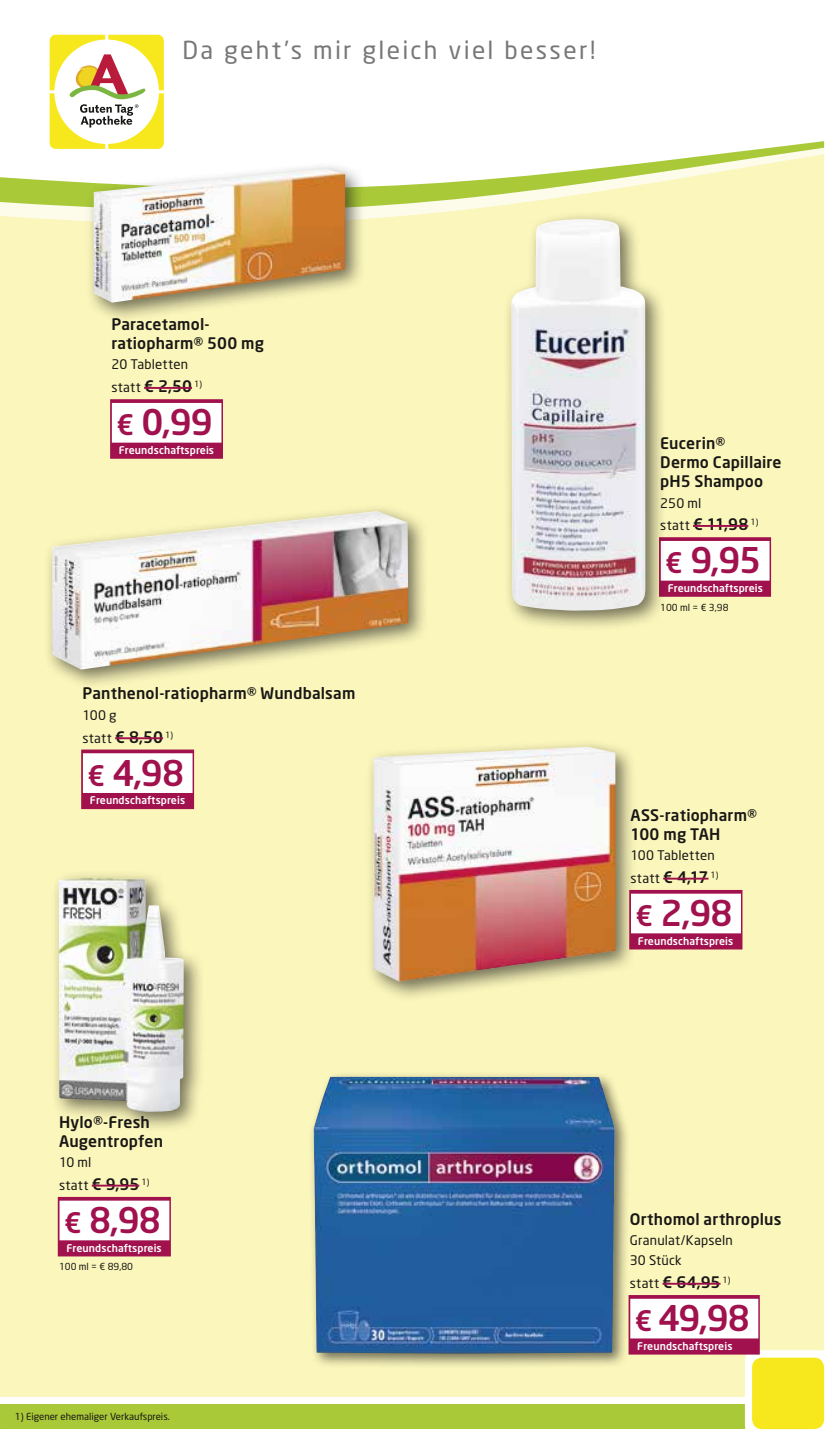
<style>
.page{position:relative;width:839px;height:1444px;background:#fff}
.page>*{position:absolute;margin:0;border:0;box-sizing:border-box;transform-origin:0 0}
.t1{font:500 35px "Neo Sans";letter-spacing:-.025em;color:#a0114d}
.t2{font:24.5px "Neo Sans";letter-spacing:.09em;color:#777}
.t3{font:500 15.75px/19.2px "Neo Sans";letter-spacing:.01em;color:#181715}
.t4{font:13.12px/22.8px "Neo Sans";letter-spacing:.015em;color:#181715}
.t5{font:500 10.5px "Neo Sans";letter-spacing:.01em;color:#fff}
.t6{font:9.62px "Neo Sans";color:#181715}
.s1{font-weight:500;font-size:15.75px}
.s2{font-size:28px}
.s3{font-weight:400;font-size:13.12px}
</style>
<div class="page">
<div style="left:0;top:1404px;width:755px;height:25px;background:#a9c938"></div>
<div style="left:0;top:227px;width:823px;height:1169px;background:#fbf6bb"></div>
<svg style="left:50px;top:35px;width:114px;height:40px"></svg>
<div style="left:744px;top:1350px;width:87px;height:86px;background:#fff;border-radius:11px"></div>
<div style="left:752px;top:1357px;width:71px;height:72px;background:#f7e81d;border-radius:10px"></div>
<svg style="left:0;top:75px;width:823px;height:152px"></svg>
<hr style="left:0;top:1282px;width:1px;height:60px;background:#a0114d">
<div style="left:85px;top:160px;width:281px;height:163px;background:#181715;opacity:.6"></div>
<img style="left:93px;top:169px;width:252px;height:134px">
<div style="left:110px;top:399px;width:113px;height:60px;background:#a0114d"></div>
<div style="left:112px;top:403px;width:109px;height:40px;background:#fff"></div>
<hr style="left:144px;top:387px;width:48px;height:2px;background:#a0114d">
<div style="left:44px;top:503px;width:385px;height:187px;background:#181715;opacity:.6"></div>
<img style="left:52px;top:511px;width:356px;height:158px">
<div style="left:81px;top:749px;width:113px;height:60px;background:#a0114d"></div>
<div style="left:83px;top:753px;width:109px;height:40px;background:#fff"></div>
<hr style="left:115px;top:737px;width:48px;height:2px;background:#a0114d">
<div style="left:365px;top:738px;width:271px;height:264px;background:#181715;opacity:.6"></div>
<img style="left:373px;top:747px;width:242px;height:234px">
<div style="left:629px;top:890px;width:113px;height:59px;background:#a0114d"></div>
<div style="left:630px;top:893px;width:110px;height:40px;background:#fff"></div>
<hr style="left:663px;top:877px;width:45px;height:2px;background:#a0114d">
<div style="left:51px;top:870px;width:153px;height:263px;background:#181715;opacity:.6"></div>
<img style="left:59px;top:878px;width:125px;height:234px">
<div style="left:58px;top:1197px;width:113px;height:59px;background:#a0114d"></div>
<div style="left:59px;top:1200px;width:110px;height:40px;background:#fff"></div>
<hr style="left:92px;top:1184px;width:47px;height:2px;background:#a0114d">
<div style="left:308px;top:1071px;width:322px;height:298px;background:#181715;opacity:.6"></div>
<img style="left:313px;top:1076px;width:301px;height:277px">
<div style="left:628px;top:1295px;width:131px;height:59px;background:#a0114d"></div>
<div style="left:630px;top:1298px;width:128px;height:40px;background:#fff"></div>
<hr style="left:662px;top:1282px;width:58px;height:2px;background:#a0114d">
<div style="left:659px;top:537px;width:111px;height:60px;background:#a0114d"></div>
<div style="left:660px;top:541px;width:109px;height:39px;background:#fff"></div>
<hr style="left:693px;top:525px;width:55px;height:2px;background:#a0114d">
<div style="left:503px;top:211px;width:163px;height:420px;background:#181715;opacity:.6"></div>
<img style="left:509px;top:219px;width:136px;height:391px">
<h2 class="t2" style="left:182px;top:35px;width:414px">Da geht’s mir gleich viel besser!</h2>
<p class="t3" style="left:111px;top:314px;width:154px">Paracetamol&shy;ratiopharm® 500 mg</p>
<p class="t4" style="left:111px;top:353px;width:92px">20 Tabletten statt <span class="s1">€ 2,50</span> <sup>1)</sup></p>
<h1 class="t1" style="left:116px;top:400px;width:98px"><span class="s2">€</span> 0,99</h1>
<p class="t5" style="left:119px;top:443px;width:97px">Freundschaftspreis</p>
<p class="t3" style="left:82px;top:683px;width:274px">Panthenol-ratiopharm® Wundbalsam</p>
<p class="t4" style="left:82px;top:703px;width:92px">100 g<br>statt <span class="s1">€ 8,50</span> <sup>1)</sup></p>
<h1 class="t1" style="left:87px;top:750px;width:98px"><span class="s2">€</span> 4,98</h1>
<p class="t5" style="left:90px;top:794px;width:97px">Freundschaftspreis</p>
<p class="t3" style="left:59px;top:1111px;width:106px">Hylo®-Fresh<br>Augentropfen</p>
<p class="t4" style="left:59px;top:1150px;width:92px">10 ml<br>statt <span class="s1">€ 9,95</span> <sup>1)</sup></p>
<h1 class="t1" style="left:64px;top:1198px;width:98px"><span class="s2">€</span> 8,98</h1>
<p class="t5" style="left:66px;top:1241px;width:97px">Freundschaftspreis</p>
<p class="t6" style="left:59px;top:1260px;width:76px">100 ml = € 89,80</p>
<p class="t6" style="left:15px;top:1411px;width:156px">1) Eigener ehemaliger Verkaufspreis.</p>
<p class="t3" style="left:660px;top:433px;width:123px">Eucerin®<br>Dermo Capillaire pH5 Shampoo</p>
<p class="t4" style="left:660px;top:491px;width:43px">250 ml</p>
<p class="t3" style="left:660px;top:514px;width:99px"><span class="s3">statt</span> € 11,98 <sup>1)</sup></p>
<h1 class="t1" style="left:665px;top:538px;width:97px"><span class="s2">€</span> 9,95</h1>
<p class="t5" style="left:667px;top:581px;width:97px">Freundschaftspreis</p>
<p class="t6" style="left:660px;top:601px;width:70px">100 ml = € 3,98</p>
<p class="t3" style="left:630px;top:805px;width:128px">ASS-ratiopharm®<br>100 mg TAH</p>
<p class="t4" style="left:630px;top:844px;width:89px">100 Tabletten statt <span class="s1">€ 4,17</span> <sup>1)</sup></p>
<h1 class="t1" style="left:635px;top:891px;width:99px"><span class="s2">€</span> 2,98</h1>
<p class="t5" style="left:637px;top:934px;width:97px">Freundschaftspreis</p>
<p class="t3" style="left:629px;top:1208px;width:153px">Orthomol arthroplus</p>
<p class="t4" style="left:629px;top:1229px;width:104px;line-height:20.3px">Granulat/Kapseln<br>30 Stück</p>
<p class="t3" style="left:629px;top:1272px;width:102px"><span class="s3">statt</span> € 64,95 <sup>1)</sup></p>
<h1 class="t1" style="left:634px;top:1296px;width:117px"><span class="s2">€</span> 49,98</h1>
<p class="t5" style="left:637px;top:1339px;width:97px">Freundschaftspreis</p>
</div>
